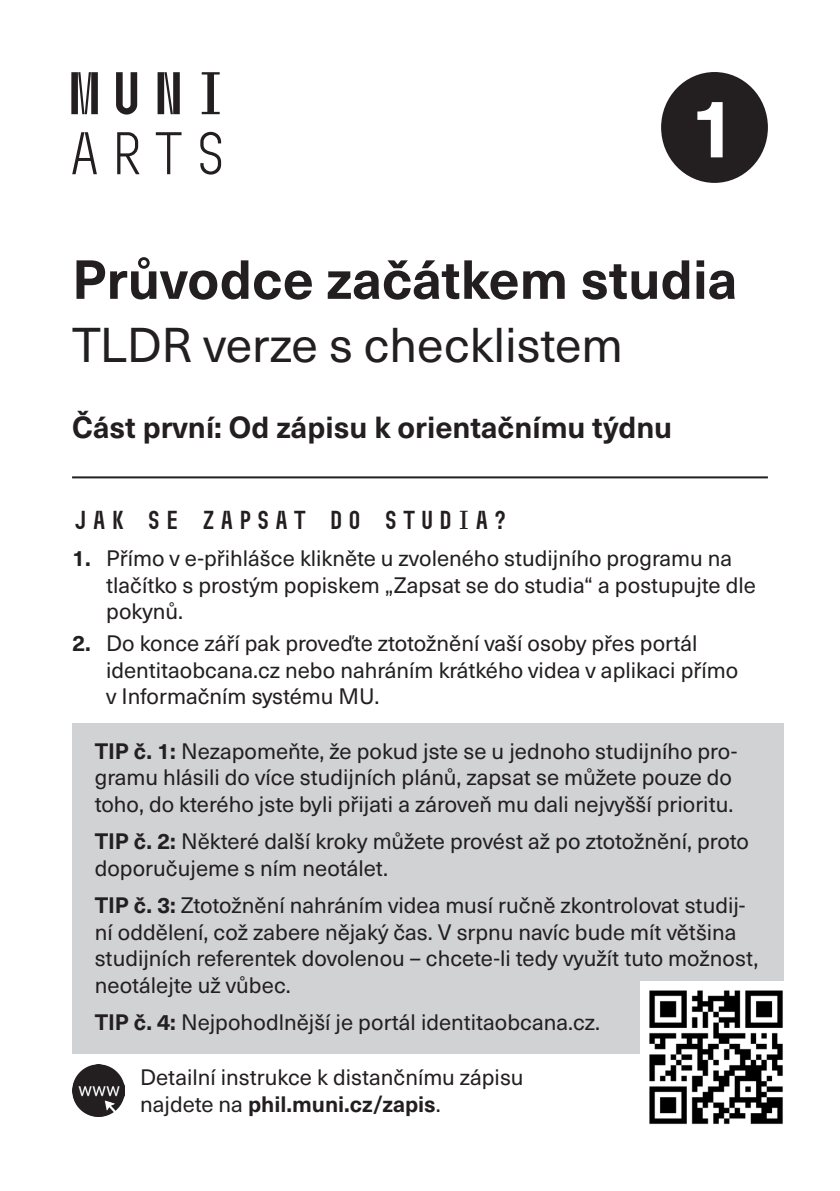
<style>
.page{position:relative;width:840px;height:1191px;background:#fff}
.page>*{position:absolute;margin:0;border:0;box-sizing:border-box;transform-origin:0 0}
.titulek{font:700 82px "Neue Haas Unica Pro";color:#fff}
.t1{font:700 60px "Muni";color:#231f20}
.t2{font:60px "Muni";color:#231f20}
.titulek-2{font:700 54px "Neue Haas Unica Pro";color:#231f20}
.titulek-3{font:48px "Neue Haas Unica Pro";color:#231f20}
.titulek-4{font:700 30px "Neue Haas Unica Pro";color:#231f20}
.datum{font:700 26px "Muni";color:#231f20}
.datum-2{font:22px/26.4px "Neue Haas Unica Pro";color:#231f20}
.s1{font-weight:700}
</style>
<div class="page">
<div style="left:72px;top:723px;width:710px;height:330px;background:#d1d2d4"></div>
<hr style="left:72px;top:476px;width:695px;height:2px;background:#231f20">
<div style="left:639px;top:981px;width:153px;height:153px;background:#fff"></div>
<img style="left:649px;top:990px;width:134px;height:135px">
<img style="left:72px;top:1064px;width:52px;height:52px">
<div style="left:660px;top:72px;width:107px;height:111px;background:#231f20;border-radius:50%"></div>
<p class="t1" style="left:63px;top:61px;width:170px">MUNI</p>
<p class="t2" style="left:63px;top:121px;width:170px">ARTS</p>
<p class="titulek" style="left:695px;top:78px;width:35px">1</p>
<p class="titulek-2" style="left:72px;top:247px;width:666px">Průvodce začátkem studia</p>
<p class="titulek-3" style="left:72px;top:316px;width:552px">TLDR verze s checklistem</p>
<p class="titulek-4" style="left:72px;top:409px;width:601px">Část první: Od zápisu k orientačnímu týdnu</p>
<p class="datum" style="left:72px;top:505px;width:438px">JAK SE ZAPSAT DO STUDIA?</p>
<p class="datum-2" style="left:106px;top:545px;width:651px;text-indent:-34px"><span class="s1">1.</span> Přímo v e-přihlášce klikněte u zvoleného studijního programu na tlačítko s prostým popiskem „Zapsat se do studia“ a postupujte dle pokynů.</p>
<p class="datum-2" style="left:106px;top:630px;width:633px;text-indent:-34px"><span class="s1">2.</span> Do konce září pak proveďte ztotožnění vaší osoby přes portál identitaobcana.cz nebo nahráním krátkého videa v aplikaci přímo v Informačním systému MU.</p>
<p class="datum-2" style="left:95px;top:738px;width:643px"><span class="s1">TIP č. 1:</span> Nezapomeňte, že pokud jste se u jednoho studijního pro&shy;gramu hlásili do více studijních plánů, zapsat se můžete pouze do toho, do kterého jste byli přijati a zároveň mu dali nejvyšší prioritu.</p>
<p class="datum-2" style="left:95px;top:828px;width:655px"><span class="s1">TIP č. 2:</span> Některé další kroky můžete provést až po ztotožnění, proto doporučujeme s ním neotálet.</p>
<p class="datum-2" style="left:95px;top:892px;width:665px"><span class="s1">TIP č. 3:</span> Ztotožnění nahráním videa musí ručně zkontrolovat studij&shy;ní oddělení, což zabere nějaký čas. V srpnu navíc bude mít většina studijních referentek dovolenou – chcete-li tedy využít tuto možnost, neotálejte už vůbec.</p>
<p class="datum-2" style="left:95px;top:1009px;width:506px"><span class="s1">TIP č. 4:</span> Nejpohodlnější je portál identitaobcana.cz.</p>
<p class="datum-2" style="left:140px;top:1064px;width:384px">Detailní instrukce k distančnímu zápisu najdete na <span class="s1">phil.muni.cz/zapis</span>.</p>
</div>
